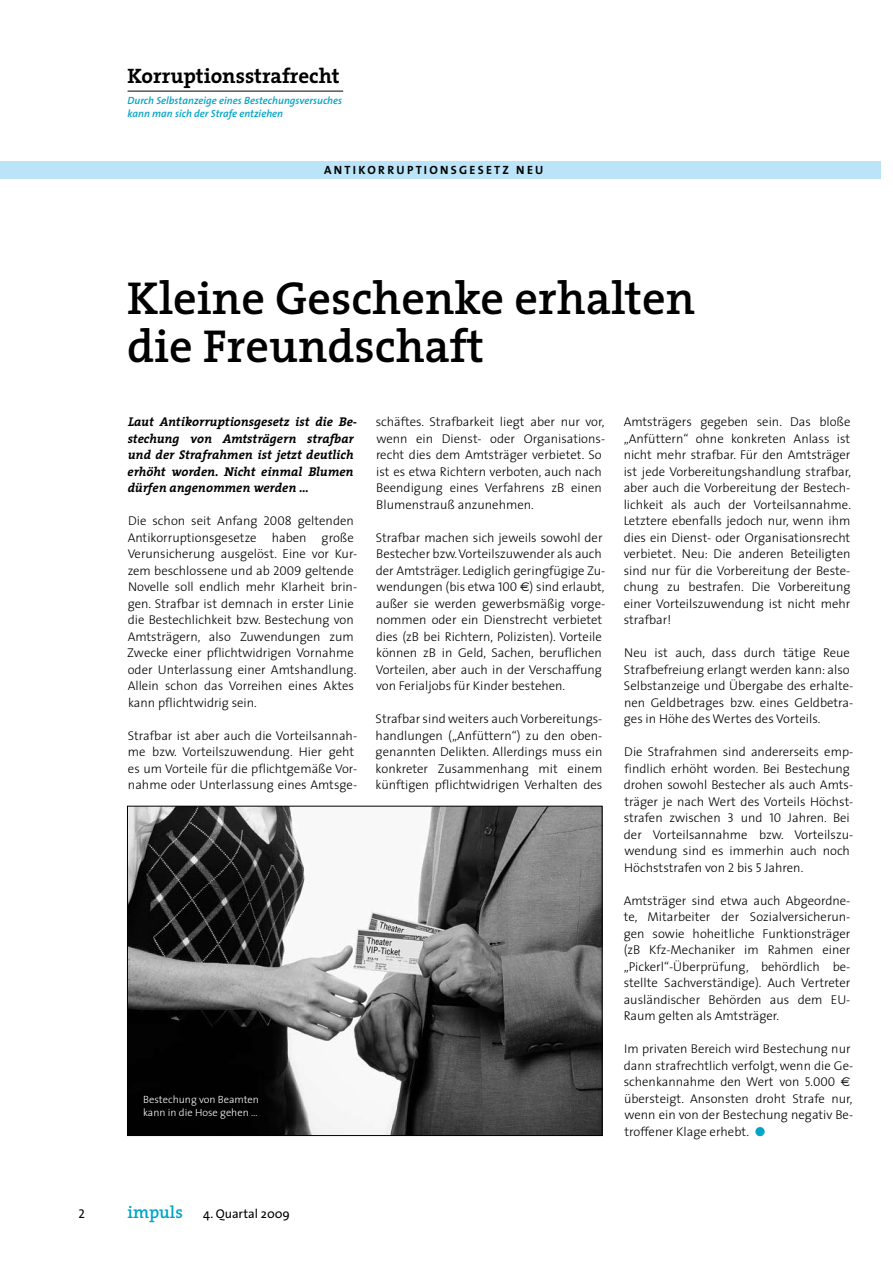
<style>
.page{position:relative;width:893px;height:1263px;background:#fff}
.page>*{position:absolute;margin:0;border:0;box-sizing:border-box;transform-origin:0 0}
.t1{font:600 46.5px/48px "The Serif";color:#000}
.t2{font:700 21px "The Serif";color:#000}
.t3{font:300 12.75px/16.5px "The Sans";color:#000}
.t4{font:italic 700 12.75px/16.5px "The Serif";color:#000}
.t5{font:12.75px "The Sans";color:#000}
.t6{font:12.75px "The Sans Caps";color:#000}
.t7{font:12px "The Sans Bold Caps";letter-spacing:.19em;color:#000}
.t8{font:italic 600 10.5px/12.8px "The Sans";color:#00a4c7}
.t9{font:300 10.5px/12.8px "The Sans";color:#fff}
.s1{font-family:"The Sans Light Caps";font-weight:400}
.s2{font-family:"Euro Sans";font-weight:400}
.s3{color:#00a4c7}
.s4{font-family:"The Serif";font-weight:600;font-size:17.25px;color:#00a4c7}
</style>
<div class="page">
<div style="left:0;top:162px;width:880px;height:17px;background:#bce4f8"></div>
<hr style="left:128px;top:91px;width:215px;height:1px;background:#000">
<img style="left:129px;top:808px;width:471px;height:326px">
<div style="left:127px;top:806px;width:475px;height:330px;border:1px solid #000"></div>
<h2 class="t2" style="left:128px;top:59px;width:214px">Korruptionsstrafrecht</h2>
<p class="t8" style="left:128px;top:94px;width:216px">Durch Selbstanzeige eines Bestechungsversuches kann man sich der Strafe entziehen</p>
<p class="t7" style="left:324px;top:160px;width:221px">ANTIKORRUPTIONSGESETZ NEU</p>
<h1 class="t1" style="left:127px;top:273px;width:570px">Kleine Geschenke erhalten die Freundschaft</h1>
<p class="t4" style="left:127px;top:413px;width:231px">Laut Antikorruptionsgesetz ist die Be&shy;stechung von Amtsträgern strafbar und der Strafrahmen ist jetzt deutlich erhöht worden. Nicht einmal Blumen dürfen angenommen werden …</p>
<p class="t3" style="left:127px;top:512px;width:231px">Die schon seit Anfang <span class="s1">2008</span> geltenden Antikorruptionsgesetze haben große Verunsicherung ausgelöst. Eine vor Kur&shy;zem beschlossene und ab <span class="s1">2009</span> geltende Novelle soll endlich mehr Klarheit brin&shy;gen. Strafbar ist demnach in erster Linie die Bestechlichkeit bzw. Bestechung von Amtsträgern, also Zuwendungen zum Zwecke einer pflichtwidrigen Vornahme oder Unterlassung einer Amtshandlung.<br>Allein schon das Vorreihen eines Aktes kann pflichtwidrig sein.</p>
<p class="t3" style="left:128px;top:727px;width:231px">Strafbar ist aber auch die Vorteilsannah&shy;me bzw. Vorteilszuwendung. Hier geht es um Vorteile für die pflichtgemäße Vor&shy;nahme oder Unterlassung eines Amtsge-</p>
<p class="t9" style="left:143px;top:1093px;width:117px">Bestechung von Beamten kann in die Hose gehen …</p>
<p class="t3" style="left:376px;top:413px;width:231px">schäftes. Strafbarkeit liegt aber nur vor, wenn ein Dienst- oder Organisations&shy;recht dies dem Amtsträger verbietet. So ist es etwa Richtern verboten, auch nach Beendigung eines Verfahrens zB einen Blumenstrauß anzunehmen.</p>
<p class="t3" style="left:376px;top:529px;width:231px">Strafbar machen sich jeweils sowohl der Bestecher bzw. Vorteilszuwender als auch der Amtsträger. Lediglich geringfügige Zu&shy;wendungen (bis etwa <span class="s1">100</span> <span class="s2">€</span>) sind erlaubt, außer sie werden gewerbsmäßig vorge&shy;nommen oder ein Dienstrecht verbietet dies (zB bei Richtern, Polizisten). Vorteile können zB in Geld, Sachen, beruflichen Vorteilen, aber auch in der Verschaffung von Ferialjobs für Kinder bestehen.</p>
<p class="t3" style="left:376px;top:710px;width:228px;text-align:justify">Strafbar sind weiters auch Vorbereitungs&shy;handlungen („Anfüttern“) zu den oben&shy;genannten Delikten. Allerdings muss ein konkreter Zusammenhang mit einem künftigen pflichtwidrigen Verhalten des</p>
<p class="t3" style="left:624px;top:413px;width:229px;text-align:justify">Amtsträgers gegeben sein. Das bloße „Anfüttern“ ohne konkreten Anlass ist nicht mehr strafbar. Für den Amtsträger ist jede Vorbereitungshandlung strafbar, aber auch die Vorbereitung der Bestech&shy;lichkeit als auch der Vorteilsannahme.<br>Letztere ebenfalls jedoch nur, wenn ihm dies ein Dienst- oder Organisationsrecht verbietet. Neu: Die anderen Beteiligten sind nur für die Vorbereitung der Beste&shy;chung zu bestrafen. Die Vorbereitung einer Vorteilszuwendung ist nicht mehr strafbar!</p>
<p class="t3" style="left:624px;top:644px;width:231px">Neu ist auch, dass durch tätige Reue Strafbefreiung erlangt werden kann: also Selbstanzeige und Übergabe des erhalte&shy;nen Geldbetrages bzw. eines Geldbetra&shy;ges in Höhe des Wertes des Vorteils.</p>
<p class="t3" style="left:624px;top:743px;width:231px">Die Strafrahmen sind andererseits emp&shy;findlich erhöht worden. Bei Bestechung drohen sowohl Bestecher als auch Amts&shy;träger je nach Wert des Vorteils Höchst&shy;strafen zwischen <span class="s1">3</span> und <span class="s1">10</span> Jahren. Bei der Vorteilsannahme bzw. Vorteilszu&shy;wendung sind es immerhin auch noch Höchststrafen von <span class="s1">2</span> bis <span class="s1">5</span> Jahren.</p>
<p class="t3" style="left:624px;top:892px;width:228px;text-align:justify">Amtsträger sind etwa auch Abgeordne&shy;te, Mitarbeiter der Sozialversicherun&shy;gen sowie hoheitliche Funktionsträger (zB Kfz-Mechaniker im Rahmen einer „Pickerl“-Überprüfung, behördlich be&shy;stellte Sachverständige). Auch Vertreter ausländischer Behörden aus dem EU-Raum gelten als Amtsträger.</p>
<p class="t3" style="left:624px;top:1040px;width:231px">Im privaten Bereich wird Bestechung nur dann strafrechtlich verfolgt, wenn die Ge&shy;schenkannahme den Wert von <span class="s1">5.000</span> <span class="s2">€ </span>übersteigt. Ansonsten droht Strafe nur, wenn ein von der Bestechung negativ Be&shy;troffener Klage erhebt. <span class="s3">●</span></p>
<p class="t6" style="left:79px;top:1203px;width:8px">2</p>
<p class="t5" style="left:128px;top:1203px;width:164px"><span class="s4">impuls</span> 4. Quartal 2009</p>
</div>
